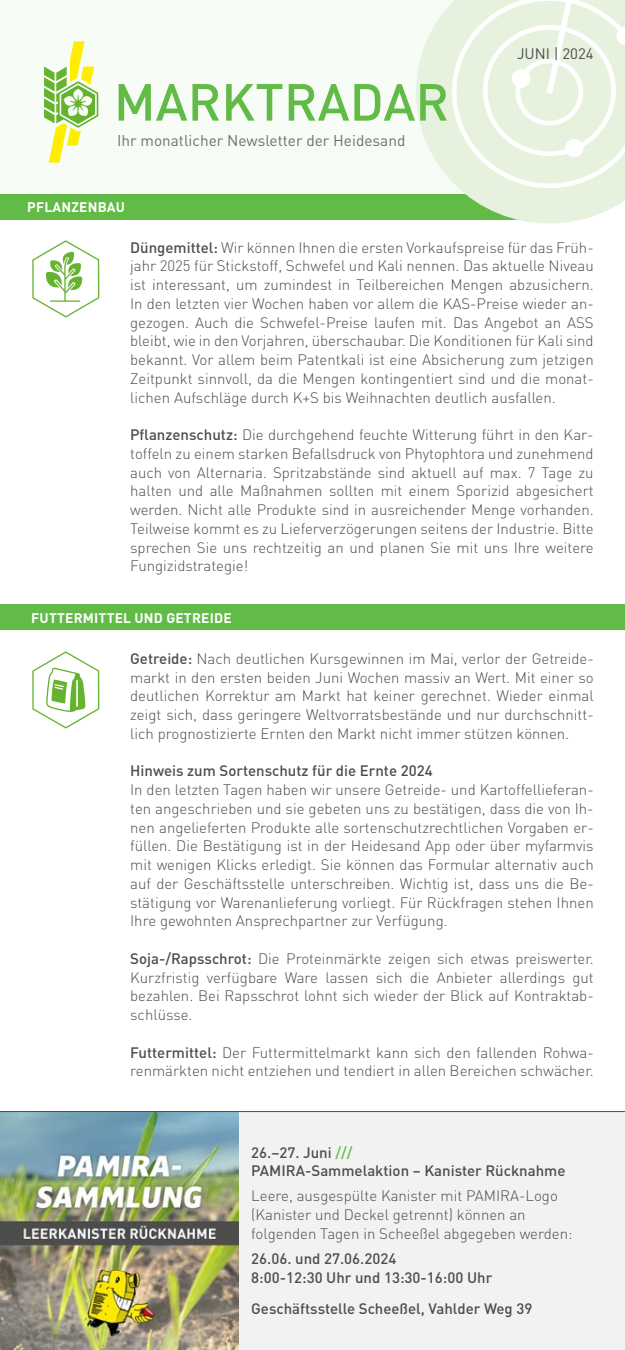
<style>
.page{position:relative;width:625px;height:1350px;background:#fff}
.page>*{position:absolute;margin:0;border:0;box-sizing:border-box;transform-origin:0 0}
.t1{font:500 51.38px "DIN Pro";color:#62bb46}
.t2{font:15.38px "DIN Pro";color:#706f6f}
.t3{font:300 15px/18.8px "DIN Pro";color:#4d4d4d;text-align:justify}
.t4{font:500 15px/18.8px "DIN Pro";color:#4d4d4d}
.t5{font:15px "DIN Pro";color:#4d4d4d}
.t6{font:700 13.75px "DIN Pro";letter-spacing:.015em;color:#fff}
.s1{font-weight:500}
.s2{color:#62bb46}
</style>
<div class="page">
<div style="left:1px;top:1px;width:623px;height:199px;background:#f7fcf6"></div>
<div style="left:0;top:194px;width:545px;height:25px;background:#62bb46"></div>
<svg style="left:416px;top:3px;width:209px;height:220px;fill:#e6f1de"></svg>
<svg style="left:452px;top:0;width:173px;height:188px"></svg>
<svg style="left:32px;top:240px;width:67px;height:78px"></svg>
<svg style="left:32px;top:651px;width:67px;height:78px"></svg>
<div style="left:0;top:605px;width:625px;height:25px;background:#62bb46"></div>
<svg style="left:44px;top:41px;width:54px;height:122px"></svg>
<div style="left:0;top:1111px;width:625px;height:239px;background:#f2f2f2"></div>
<img style="left:0;top:1112px;width:239px;height:238px">
<hr style="left:0;top:1111px;width:625px;height:1px;background:#4d4d4d">
<h1 class="t1" style="left:114px;top:67px;width:337px">MARKTRADAR</h1>
<p class="t2" style="left:117px;top:130px;width:290px">Ihr monatlicher Newsletter der Heidesand</p>
<p class="t6" style="left:27px;top:197px;width:99px">PFLANZENBAU</p>
<p class="t5" style="left:517px;top:44px;width:78px">JUNI | 2024</p>
<p class="t3" style="left:130px;top:237px;width:465px"><span class="s1">Düngemittel:</span> Wir können Ihnen die ersten Vorkaufspreise für das Früh&shy;jahr 2025 für Stickstoff, Schwefel und Kali nennen. Das aktuelle Niveau ist interessant, um zumindest in Teilbereichen Mengen abzusichern.<br>In den letzten vier Wochen haben vor allem die KAS-Preise wieder an&shy;gezogen. Auch die Schwefel-Preise laufen mit. Das Angebot an ASS bleibt, wie in den Vorjahren, überschaubar. Die Konditionen für Kali sind bekannt. Vor allem beim Patentkali ist eine Absicherung zum jetzigen Zeitpunkt sinnvoll, da die Mengen kontingentiert sind und die monat&shy;lichen Aufschläge durch K+S bis Weihnachten deutlich ausfallen.</p>
<p class="t3" style="left:130px;top:425px;width:465px"><span class="s1">Pflanzenschutz:</span> Die durchgehend feuchte Witterung führt in den Kar&shy;toffeln zu einem starken Befallsdruck von Phytophtora und zunehmend auch von Alternaria. Spritzabstände sind aktuell auf max. 7 Tage zu halten und alle Maßnahmen sollten mit einem Sporizid abgesichert werden. Nicht alle Produkte sind in ausreichender Menge vorhanden.<br>Teilweise kommt es zu Lieferverzögerungen seitens der Industrie. Bitte sprechen Sie uns rechtzeitig an und planen Sie mit uns Ihre weitere Fungizidstrategie!</p>
<p class="t6" style="left:31px;top:608px;width:202px">FUTTERMITTEL UND GETREIDE</p>
<p class="t3" style="left:130px;top:648px;width:465px"><span class="s1">Getreide:</span> Nach deutlichen Kursgewinnen im Mai, verlor der Getreide&shy;markt in den ersten beiden Juni Wochen massiv an Wert. Mit einer so deutlichen Korrektur am Markt hat keiner gerechnet. Wieder einmal zeigt sich, dass geringere Weltvorratsbestände und nur durchschnitt&shy;lich prognostizierte Ernten den Markt nicht immer stützen können.</p>
<p class="t4" style="left:130px;top:761px;width:304px">Hinweis zum Sortenschutz für die Ernte 2024</p>
<p class="t3" style="left:130px;top:780px;width:465px">In den letzten Tagen haben wir unsere Getreide- und Kartoffellieferan&shy;ten angeschrieben und sie gebeten uns zu bestätigen, dass die von Ih&shy;nen angelieferten Produkte alle sortenschutzrechtlichen Vorgaben er&shy;füllen. Die Bestätigung ist in der Heidesand App oder über myfarmvis mit wenigen Klicks erledigt. Sie können das Formular alternativ auch auf der Geschäftsstelle unterschreiben. Wichtig ist, dass uns die Be&shy;stätigung vor Warenanlieferung vorliegt. Für Rückfragen stehen Ihnen Ihre gewohnten Ansprechpartner zur Verfügung.</p>
<p class="t3" style="left:130px;top:948px;width:465px"><span class="s1">Soja-/Rapsschrot:</span> Die Proteinmärkte zeigen sich etwas preiswerter.<br>Kurzfristig verfügbare Ware lassen sich die Anbieter allerdings gut bezahlen. Bei Rapsschrot lohnt sich wieder der Blick auf Kontraktab&shy;schlüsse.</p>
<p class="t3" style="left:130px;top:1042px;width:465px"><span class="s1">Futtermittel:</span> Der Futtermittelmarkt kann sich den fallenden Rohwa&shy;renmärkten nicht entziehen und tendiert in allen Bereichen schwächer.</p>
<p class="t4" style="left:251px;top:1142px;width:316px">26.–27. Juni <span class="s2">///<br></span>PAMIRA-Sammelaktion – Kanister Rücknahme</p>
<p class="t3" style="left:251px;top:1186px;width:323px;text-align:left">Leere, ausgespülte Kanister mit PAMIRA-Logo (Kanister und Deckel getrennt) können an folgenden Tagen in Scheeßel abgegeben werden:</p>
<p class="t4" style="left:251px;top:1249px;width:243px">26.06. und 27.06.2024<br>8:00-12:30 Uhr und 13:30-16:00 Uhr</p>
<p class="t4" style="left:251px;top:1299px;width:283px">Geschäftsstelle Scheeßel, Vahlder Weg 39</p>
</div>
